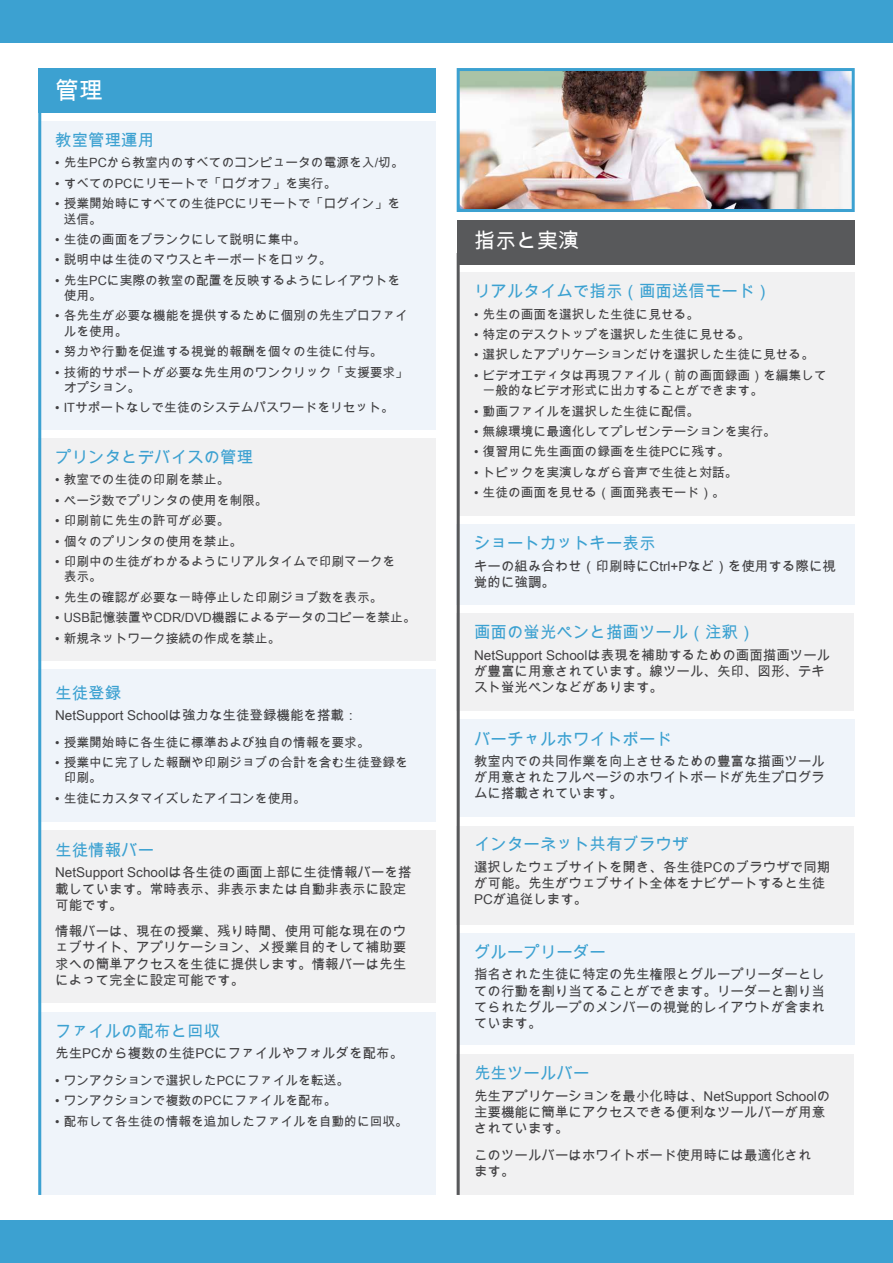
<style>
.page{position:relative;width:893px;height:1263px;background:#fff}
.page>*{position:absolute;margin:0;border:0;box-sizing:border-box;transform-origin:0 0}
.t1{font:24px "Arial Unicode MS";color:#fff}
.t2{font:21px "Arial Unicode MS";color:#fff}
.t3{font:16.5px "Arial Unicode MS";color:#3ca1d1}
.t4{font:13.5px/16.2px "Arial Unicode MS";color:#414042}
.t5{font:12.75px/15.3px "Arial Unicode MS";color:#414042}
</style>
<div class="page">
<div style="left:38px;top:670px;width:398px;height:152px;background:#eff4fa"></div>
<div style="left:457px;top:272px;width:398px;height:244px;background:#f1f1f2"></div>
<div style="left:0;top:1220px;width:893px;height:43px;background:#3ca1d1"></div>
<div style="left:0;top:0;width:893px;height:43px;background:#3ca1d1"></div>
<div style="left:38px;top:68px;width:398px;height:45px;background:#3ca1d1"></div>
<img style="left:461px;top:72px;width:390px;height:136px">
<div style="left:457px;top:68px;width:398px;height:144px;border:3px solid #3ca1d1"></div>
<div style="left:38px;top:121px;width:398px;height:308px;background:#eff4fa"></div>
<div style="left:38px;top:438px;width:398px;height:223px;background:#f1f1f2"></div>
<div style="left:38px;top:831px;width:398px;height:172px;background:#f1f1f2"></div>
<div style="left:38px;top:1012px;width:398px;height:183px;background:#eff4fa"></div>
<div style="left:457px;top:524px;width:398px;height:81px;background:#eff4fa"></div>
<div style="left:457px;top:613px;width:397px;height:98px;background:#f1f1f2"></div>
<div style="left:457px;top:719px;width:398px;height:98px;background:#eff4fa"></div>
<div style="left:457px;top:826px;width:397px;height:99px;background:#f1f1f2"></div>
<div style="left:457px;top:933px;width:398px;height:112px;background:#eff4fa"></div>
<div style="left:457px;top:1054px;width:397px;height:141px;background:#f1f1f2"></div>
<div style="left:457px;top:220px;width:398px;height:44px;background:#58595b"></div>
<hr style="left:457px;top:253px;width:3px;height:942px;background:#58595b">
<hr style="left:38px;top:69px;width:3px;height:1126px;background:#3ca1d1">
<h1 class="t1" style="left:55px;top:73px;width:49px">管理</h1>
<p class="t3" style="left:55px;top:128px;width:100px">教室管理運用</p>
<p class="t5" style="left:55px;top:155px;width:350px">• 先生PCから教室内のすべてのコンピュータの電源を入/切。</p>
<p class="t5" style="left:55px;top:175px;width:283px">• すべてのPCにリモートで「ログオフ」を実行。</p>
<p class="t5" style="left:64px;top:196px;width:338px;text-indent:-9px">• 授業開始時にすべての生徒PCにリモートで「ログイン」を送信。</p>
<p class="t5" style="left:55px;top:232px;width:252px">• 生徒の画面をブランクにして説明に集中。</p>
<p class="t5" style="left:55px;top:252px;width:278px">• 説明中は生徒のマウスとキーボードをロック。</p>
<p class="t5" style="left:64px;top:272px;width:338px;text-indent:-9px">• 先生PCに実際の教室の配置を反映するようにレイアウトを使用。</p>
<p class="t5" style="left:64px;top:308px;width:346px;text-indent:-9px">• 各先生が必要な機能を提供するために個別の先生プロファイルを使用。</p>
<p class="t5" style="left:55px;top:344px;width:329px">• 努力や行動を促進する視覚的報酬を個々の生徒に付与。</p>
<p class="t5" style="left:64px;top:364px;width:346px;text-indent:-9px">• 技術的サポートが必要な先生用のワンクリック「支援要求」オプション。</p>
<p class="t5" style="left:55px;top:400px;width:340px">• ITサポートなしで生徒のシステムパスワードをリセット。</p>
<p class="t3" style="left:55px;top:445px;width:199px">プリンタとデバイスの管理</p>
<p class="t5" style="left:55px;top:472px;width:176px">• 教室での生徒の印刷を禁止。</p>
<p class="t5" style="left:55px;top:492px;width:214px">• ページ数でプリンタの使用を制限。</p>
<p class="t5" style="left:55px;top:513px;width:176px">• 印刷前に先生の許可が必要。</p>
<p class="t5" style="left:55px;top:533px;width:188px">• 個々のプリンタの使用を禁止。</p>
<p class="t5" style="left:64px;top:554px;width:333px;text-indent:-9px">• 印刷中の生徒がわかるようにリアルタイムで印刷マークを表示。</p>
<p class="t5" style="left:55px;top:589px;width:329px">• 先生の確認が必要な一時停止した印刷ジョブ数を表示。</p>
<p class="t5" style="left:55px;top:610px;width:362px">• USB記憶装置やCDR/DVD機器によるデータのコピーを禁止。</p>
<p class="t5" style="left:55px;top:630px;width:227px">• 新規ネットワーク接続の作成を禁止。</p>
<p class="t3" style="left:55px;top:681px;width:67px">生徒登録</p>
<p class="t4" style="left:55px;top:707px;width:304px">NetSupport Schoolは強力な生徒登録機能を搭載：</p>
<p class="t5" style="left:55px;top:734px;width:316px">• 授業開始時に各生徒に標準および独自の情報を要求。</p>
<p class="t5" style="left:64px;top:755px;width:346px;text-indent:-9px">• 授業中に完了した報酬や印刷ジョブの合計を含む生徒登録を印刷。</p>
<p class="t5" style="left:55px;top:790px;width:252px">• 生徒にカスタマイズしたアイコンを使用。</p>
<p class="t3" style="left:55px;top:838px;width:100px">生徒情報バー</p>
<p class="t4" style="left:55px;top:864px;width:358px">NetSupport Schoolは各生徒の画面上部に生徒情報バーを搭載しています。常時表示、非表示または自動非表示に設定可能です。</p>
<p class="t4" style="left:55px;top:923px;width:352px;text-align:justify">情報バーは、現在の授業、残り時間、使用可能な現在のウェブサイト、アプリケーション、メ授業目的そして補助要求への簡単アクセスを生徒に提供します。情報バーは先生によって完全に設定可能です。</p>
<p class="t3" style="left:55px;top:1019px;width:166px">ファイルの配布と回収</p>
<p class="t4" style="left:55px;top:1045px;width:350px">先生PCから複数の生徒PCにファイルやフォルダを配布。</p>
<p class="t5" style="left:55px;top:1072px;width:295px">• ワンアクションで選択したPCにファイルを転送。</p>
<p class="t5" style="left:55px;top:1093px;width:283px">• ワンアクションで複数のPCにファイルを配布。</p>
<p class="t5" style="left:55px;top:1113px;width:354px">• 配布して各生徒の情報を追加したファイルを自動的に回収。</p>
<h2 class="t2" style="left:474px;top:225px;width:106px">指示と実演</h2>
<p class="t3" style="left:474px;top:279px;width:298px">リアルタイムで指示（画面送信モード）</p>
<p class="t5" style="left:474px;top:306px;width:227px">• 先生の画面を選択した生徒に見せる。</p>
<p class="t5" style="left:474px;top:327px;width:278px">• 特定のデスクトップを選択した生徒に見せる。</p>
<p class="t5" style="left:474px;top:347px;width:341px">• 選択したアプリケーションだけを選択した生徒に見せる。</p>
<p class="t5" style="left:483px;top:367px;width:346px;text-indent:-9px">• ビデオエディタは再現ファイル（前の画面録画）を編集して一般的なビデオ形式に出力することができます。</p>
<p class="t5" style="left:474px;top:403px;width:227px">• 動画ファイルを選択した生徒に配信。</p>
<p class="t5" style="left:474px;top:423px;width:303px">• 無線環境に最適化してプレゼンテーションを実行。</p>
<p class="t5" style="left:474px;top:444px;width:257px">• 復習用に先生画面の録画を生徒PCに残す。</p>
<p class="t5" style="left:474px;top:464px;width:265px">• トピックを実演しながら音声で生徒と対話。</p>
<p class="t5" style="left:474px;top:485px;width:252px">• 生徒の画面を見せる（画面発表モード）。</p>
<p class="t3" style="left:474px;top:531px;width:183px">ショートカットキー表示</p>
<p class="t4" style="left:474px;top:557px;width:363px">キーの組み合わせ（印刷時にCtrl+Pなど）を使用する際に視覚的に強調。</p>
<p class="t3" style="left:474px;top:620px;width:282px">画面の蛍光ペンと描画ツール（注釈）</p>
<p class="t4" style="left:474px;top:646px;width:358px">NetSupport Schoolは表現を補助するための画面描画ツールが豊富に用意されています。線ツール、矢印、図形、テキスト蛍光ペンなどがあります。</p>
<p class="t3" style="left:474px;top:727px;width:199px">バーチャルホワイトボード</p>
<p class="t4" style="left:474px;top:753px;width:353px;text-align:justify">教室内での共同作業を向上させるための豊富な描画ツールが用意されたフルページのホワイトボードが先生プログラムに搭載されています。</p>
<p class="t3" style="left:474px;top:832px;width:216px">インターネット共有ブラウザ</p>
<p class="t4" style="left:474px;top:858px;width:358px">選択したウェブサイトを開き、各生徒PCのブラウザで同期が可能。先生がウェブサイト全体をナビゲートすると生徒<br>PCが追従します。</p>
<p class="t3" style="left:474px;top:940px;width:133px">グループリーダー</p>
<p class="t4" style="left:474px;top:966px;width:353px;text-align:justify">指名された生徒に特定の先生権限とグループリーダーとしての行動を割り当てることができます。リーダーと割り当てられたグループのメンバーの視覚的レイアウトが含まれています。</p>
<p class="t3" style="left:474px;top:1061px;width:117px">先生ツールバー</p>
<p class="t4" style="left:474px;top:1087px;width:358px">先生アプリケーションを最小化時は、NetSupport Schoolの主要機能に簡単にアクセスできる便利なツールバーが用意されています。</p>
<p class="t4" style="left:474px;top:1146px;width:339px">このツールバーはホワイトボード使用時には最適化されます。</p>
</div>
